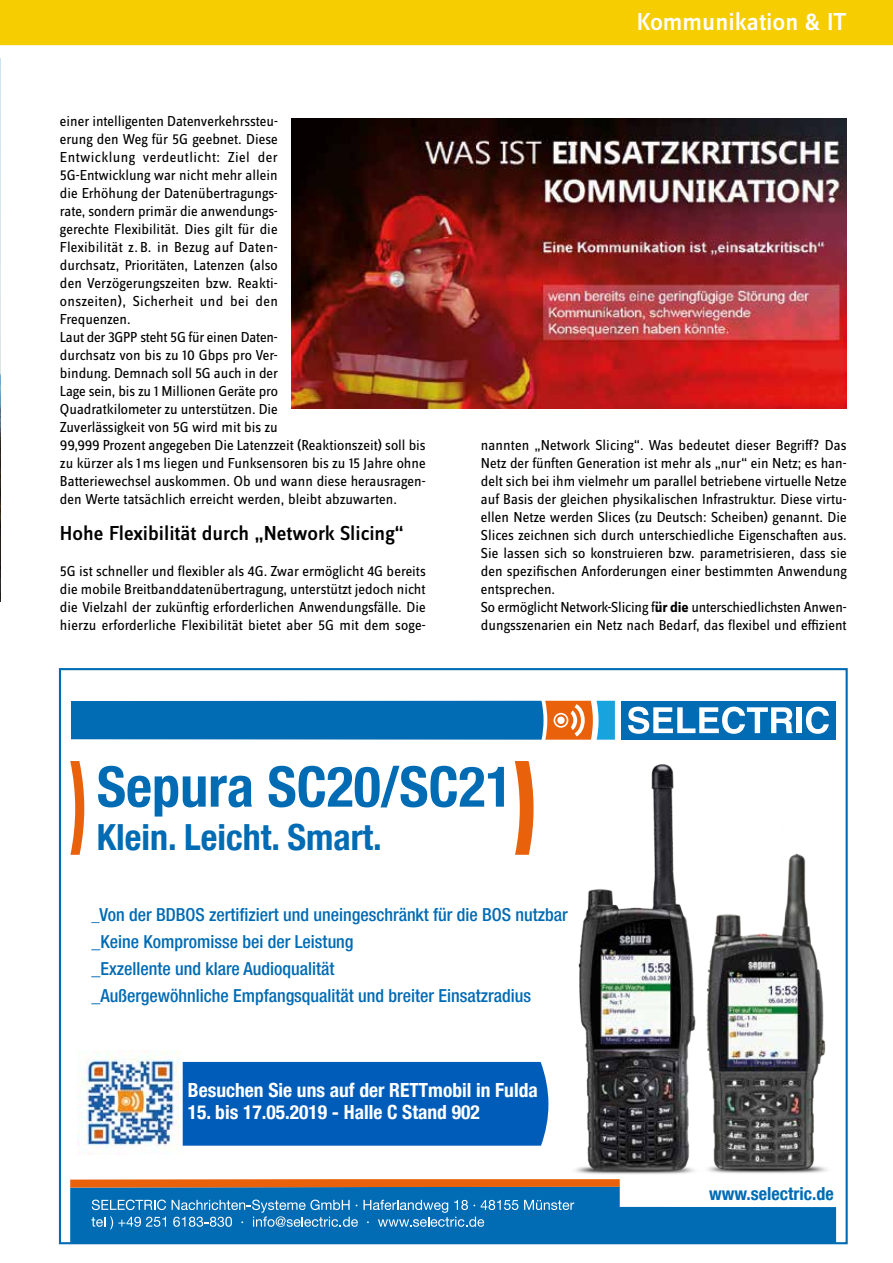
<style>
.page{position:relative;width:893px;height:1263px;background:#fff}
.page>*{position:absolute;margin:0;border:0;box-sizing:border-box;transform-origin:0 0}
.t1{font:700 condensed 56.1px "Helvetica Neue LT Com";color:#016bb4}
.t2{font:700 condensed 36px "Helvetica Neue LT Com";color:#016bb4}
.t3{font:500 25.5px "Zine Sans Display OT";color:#fff}
.t4{font:500 21px "Zine Sans Display OT";color:#000}
.t5{font:700 condensed 19.5px "Helvetica Neue LT Com";color:#fff}
.t6{font:500 condensed 18px/27px "Helvetica Neue LT Com";color:#016bb4}
.t7{font:700 condensed 18px "Helvetica Neue LT Com";color:#016bb4}
.t8{font:15px/18px "Zine Sans Display OT";color:#000}
.t9{font:9px "Myriad Pro";color:#000}
.s1{font-weight:700}
.s2{font-size:16.5px}
</style>
<div class="page">
<img style="left:0;top:59px;width:1px;height:542px">
<div style="left:0;top:0;width:893px;height:45px;background:#f6cd00"></div>
<div style="left:621px;top:701px;width:214px;height:39px;background:#016bb4"></div>
<svg style="left:628px;top:707px;width:165px;height:27px"></svg>
<div style="left:797px;top:707px;width:5px;height:26px;background:#fff"></div>
<svg style="left:806px;top:707px;width:23px;height:27px"></svg>
<svg style="left:71px;top:701px;width:544px;height:39px;background:#1c72ac"></svg>
<img style="left:575px;top:764px;width:252px;height:410px">
<img style="left:77px;top:1051px;width:107px;height:103px">
<div style="left:183px;top:1062px;width:365px;height:84px;background:#005cb9"></div>
<svg style="left:70px;top:1179px;width:766px;height:62px;background:#4585b2"></svg>
<svg style="left:515px;top:761px;width:19px;height:94px"></svg>
<svg style="left:70px;top:761px;width:14px;height:94px"></svg>
<img style="left:291px;top:119px;width:555px;height:290px">
<p class="t8" style="left:60px;top:112px;width:367px">einer intelligenten Datenverkehrssteu-<br>erung den Weg für 5G geebnet. Diese<br>Entwicklung verdeutlicht: Ziel der<br>5G-Entwicklung war nicht mehr allein<br>die Erhöhung der Datenübertragungs-<br>rate, sondern primär die anwendungs-<br>gerechte Flexibilität. Dies gilt für die<br>Flexibilität z. B. in Bezug auf Daten-<br>durchsatz, Prioritäten, Latenzen (also<br>den Verzögerungszeiten bzw. Reakti-<br>onszeiten), Sicherheit und bei den<br>Frequenzen.<br>Laut der 3GPP steht 5G für einen Daten-<br>durchsatz von bis zu 10 Gbps pro Ver-<br>bindung. Demnach soll 5G auch in der<br>Lage sein, bis zu 1 Millionen Geräte pro<br>Quadratkilometer zu unterstützen. Die<br>Zuverlässigkeit von 5G wird mit bis zu<br>99,999 Prozent angegeben Die Latenzzeit (Reaktionszeit) soll bis zu kürzer als 1ms liegen und Funksensoren bis zu 15 Jahre ohne Batteriewechsel auskommen. Ob und wann diese herausragen&shy;den Werte tatsächlich erreicht werden, bleibt abzuwarten.</p>
<h3 class="t4" style="left:60px;top:521px;width:345px">Hohe Flexibilität durch „Network Slicing“</h3>
<p class="t8" style="left:60px;top:562px;width:367px;text-align:justify">5G ist schneller und flexibler als 4G. Zwar ermöglicht 4G bereits die mobile Breitbanddatenübertragung, unterstützt jedoch nicht die Vielzahl der zukünftig erforderlichen Anwendungsfälle. Die hierzu erforderliche Flexibilität bietet aber 5G mit dem soge-</p>
<p class="t9" style="left:64px;top:608px;width:245px">Anzeige_Crisis_Prevention_01-2019.pdf 1 19.02.2019 14:36:34</p>
<h3 class="t3" style="left:637px;top:7px;width:211px">Kommunikation &amp; IT</h3>
<p class="t8" style="left:481px;top:436px;width:367px">nannten „Network Slicing“. Was bedeutet dieser Begriff? Das Netz der fünften Generation ist mehr als „nur“ ein Netz; es han&shy;delt sich bei ihm vielmehr um parallel betriebene virtuelle Netze auf Basis der gleichen physikalischen Infrastruktur. Diese virtu&shy;ellen Netze werden Slices (zu Deutsch: Scheiben) genannt. Die Slices zeichnen sich durch unterschiedliche Eigenschaften aus.<br>Sie lassen sich so konstruieren bzw. parametrisieren, dass sie den spezifischen Anforderungen einer bestimmten Anwendung entsprechen.<br>So ermöglicht Network-Slicing f<span class="s1">ür die</span> unterschiedlichsten Anwen&shy;dungsszenarien ein Netz nach Bedarf, das flexibel und effizient</p>
<h1 class="t1" style="left:97px;top:753px;width:417px">Sepura SC20/SC21</h1>
<h2 class="t2" style="left:97px;top:815px;width:287px">Klein. Leicht. Smart.</h2>
<p class="t6" style="left:91px;top:901px;width:478px"><span class="s2">_</span>Von der BDBOS zertifiziert und uneingeschränkt für die BOS nutzbar _Keine Kompromisse bei der Leistung<br>_Exzellente und klare Audioqualität<br>_Außergewöhnliche Empfangsqualität und breiter Einsatzradius</p>
<h3 class="t5" style="left:188px;top:1078px;width:351px">Besuchen Sie uns auf der RETTmobil in Fulda</h3>
<h3 class="t5" style="left:188px;top:1100px;width:293px">15. bis 17.05.2019 - Halle C Stand 902</h3>
<p class="t7" style="left:709px;top:1182px;width:126px">www.selectric.de</p>
</div>
